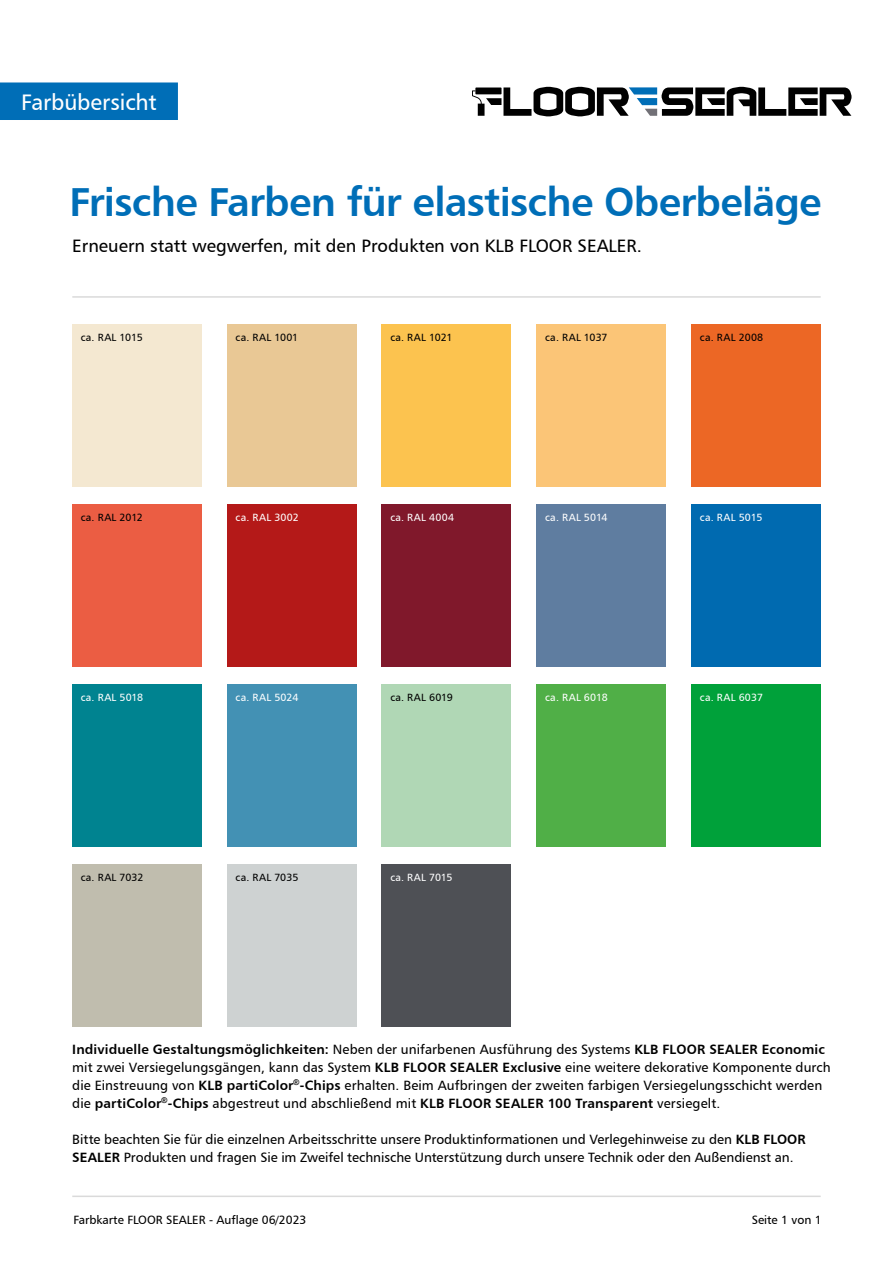
<style>
.page{position:relative;width:893px;height:1263px;background:#fff}
.page>*{position:absolute;margin:0;border:0;box-sizing:border-box;transform-origin:0 0}
.t1{font:40.5px "Humanist 777 BT Bold B";letter-spacing:-.02em;color:#006eb7}
.t2{font:22.5px "Humanist 777 BT Roman B";letter-spacing:-.005em;color:#fff}
.t3{font:18px "Humanist 777 BT Roman B";color:#000}
.t4{font:13.5px/18px "Humanist 777 BT Roman B";letter-spacing:.005em;color:#000}
.t5{font:13.5px "Humanist 777 BT Bold B";letter-spacing:.01em;color:#000}
.t6{font:12px "Humanist 777 BT Roman B";color:#000}
.t7{font:10.5px "Humanist 777 BT Roman B";letter-spacing:.03em;color:#fff}
.t8{font:10.5px "Humanist 777 BT Roman B";letter-spacing:.03em;color:#000}
.t9{font:10.5px "Humanist 777 BT Roman B";letter-spacing:.01em;color:#000}
.t10{font:10.5px "Humanist 777 BT Roman B";letter-spacing:.01em;color:#fff}
.s1{font-family:"Humanist 777 BT Roman B"}
.s2{font-family:"Humanist 777 BT Bold B"}
</style>
<div class="page">
<hr style="left:72px;top:296px;width:749px;height:2px;background:#dadada">
<hr style="left:72px;top:1195px;width:749px;height:2px;background:#dadada">
<div style="left:0;top:82px;width:178px;height:38px;background:#006eb7"></div>
<div style="left:72px;top:324px;width:130px;height:162px;background:#f4e8d1"></div>
<div style="left:72px;top:504px;width:130px;height:162px;background:#eb5d43"></div>
<div style="left:72px;top:684px;width:130px;height:162px;background:#008390"></div>
<div style="left:72px;top:864px;width:130px;height:162px;background:#c0bdae"></div>
<div style="left:227px;top:324px;width:129px;height:162px;background:#e9c895"></div>
<div style="left:227px;top:504px;width:129px;height:162px;background:#b41918"></div>
<div style="left:227px;top:684px;width:129px;height:162px;background:#4391b4"></div>
<div style="left:227px;top:864px;width:129px;height:162px;background:#ced2d2"></div>
<div style="left:382px;top:324px;width:129px;height:162px;background:#fcc34f"></div>
<div style="left:382px;top:504px;width:129px;height:162px;background:#80182b"></div>
<div style="left:382px;top:684px;width:129px;height:162px;background:#b0d7b5"></div>
<div style="left:382px;top:864px;width:129px;height:162px;background:#4e5055"></div>
<div style="left:537px;top:324px;width:129px;height:162px;background:#fbc577"></div>
<div style="left:537px;top:504px;width:129px;height:162px;background:#5f7da0"></div>
<div style="left:537px;top:684px;width:129px;height:162px;background:#50af47"></div>
<div style="left:691px;top:324px;width:130px;height:162px;background:#ec6725"></div>
<div style="left:691px;top:504px;width:130px;height:162px;background:#006ab0"></div>
<div style="left:691px;top:684px;width:130px;height:162px;background:#00a13a"></div>
<svg style="left:472px;top:87px;width:379px;height:29px"></svg>
<div style="left:475px;top:88px;width:26px;height:6px;background:#000"></div>
<h2 class="t2" style="left:21px;top:88px;width:137px">Farbübersicht</h2>
<h1 class="t1" style="left:69px;top:176px;width:753px">Frische Farben für elastische Oberbeläge</h1>
<h3 class="t3" style="left:72px;top:234px;width:571px">Erneuern statt wegwerfen, mit den Produkten von KLB FLOOR SEALER.</h3>
<p class="t9" style="left:81px;top:331px;width:63px">ca. RAL 1015</p>
<p class="t8" style="left:236px;top:331px;width:64px">ca. RAL 1001</p>
<p class="t8" style="left:390px;top:331px;width:64px">ca. RAL 1021</p>
<p class="t8" style="left:545px;top:331px;width:64px">ca. RAL 1037</p>
<p class="t8" style="left:700px;top:331px;width:65px">ca. RAL 2008</p>
<p class="t9" style="left:81px;top:511px;width:64px">ca. RAL 2012</p>
<p class="t7" style="left:236px;top:511px;width:65px">ca. RAL 3002</p>
<p class="t7" style="left:390px;top:511px;width:65px">ca. RAL 4004</p>
<p class="t7" style="left:545px;top:511px;width:64px">ca. RAL 5014</p>
<p class="t7" style="left:700px;top:511px;width:64px">ca. RAL 5015</p>
<p class="t7" style="left:81px;top:691px;width:64px">ca. RAL 5018</p>
<p class="t7" style="left:236px;top:691px;width:64px">ca. RAL 5024</p>
<p class="t8" style="left:390px;top:691px;width:64px">ca. RAL 6019</p>
<p class="t7" style="left:545px;top:691px;width:64px">ca. RAL 6018</p>
<p class="t7" style="left:700px;top:691px;width:65px">ca. RAL 6037</p>
<p class="t8" style="left:81px;top:871px;width:64px">ca. RAL 7032</p>
<p class="t8" style="left:236px;top:871px;width:64px">ca. RAL 7035</p>
<p class="t10" style="left:390px;top:871px;width:64px">ca. RAL 7015</p>
<p class="t5" style="left:72px;top:1040px;width:754px">Individuelle Gestaltungsmöglichkeiten: <span class="s1">Neben der unifarbenen Ausführung des Systems</span> KLB FLOOR SEALER Economic</p>
<p class="t4" style="left:72px;top:1058px;width:760px">mit zwei Versiegelungsgängen, kann das System <span class="s2">KLB FLOOR SEALER Exclusive</span> eine weitere dekorative Komponente durch die Einstreuung von <span class="s2">KLB partiColor</span><sup>®</sup><span class="s2">-Chips</span> erhalten. Beim Aufbringen der zweiten farbigen Versiegelungsschicht werden</p>
<p class="t5" style="left:72px;top:1094px;width:650px"><span class="s1">die</span> partiColor<sup>®</sup>-Chips <span class="s1">abgestreut und abschließend mit</span> KLB FLOOR SEALER 100 Transparent <span class="s1">versiegelt.</span></p>
<p class="t4" style="left:72px;top:1130px;width:735px">Bitte beachten Sie für die einzelnen Arbeitsschritte unsere Produktinformationen und Verlegehinweise zu den <span class="s2">KLB FLOOR<br>SEALER</span> Produkten und fragen Sie im Zweifel technische Unterstützung durch unsere Technik oder den Außendienst an.</p>
<p class="t6" style="left:73px;top:1212px;width:235px">Farbkarte FLOOR SEALER - Auflage 06/2023</p>
<p class="t6" style="left:752px;top:1212px;width:71px">Seite 1 von 1</p>
</div>
